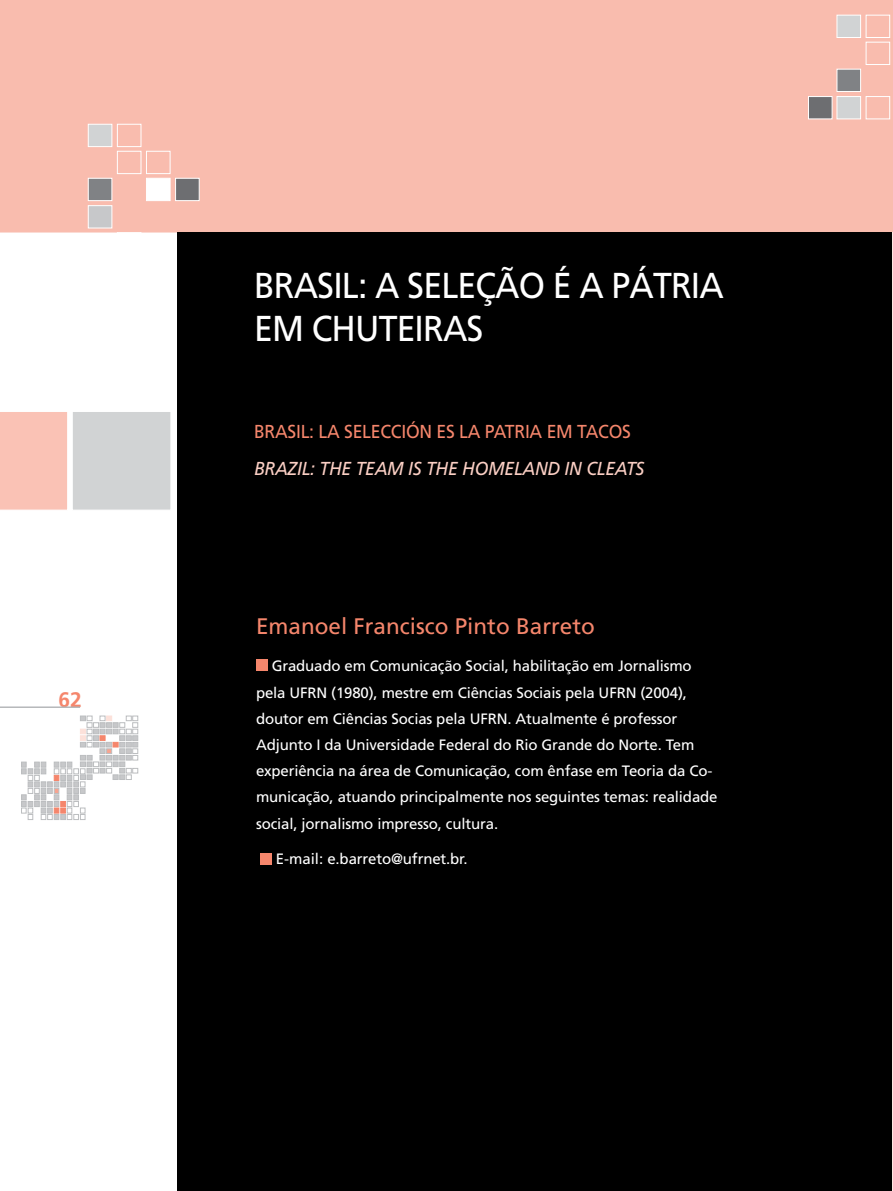
<style>
.page{position:relative;width:893px;height:1191px;background:#fff}
.page>*{position:absolute;margin:0;border:0;box-sizing:border-box;transform-origin:0 0}
.t1{font:36px/43.5px "Frutiger";letter-spacing:-.025em;color:#fff;scale:.94 1}
.t2{font:22.5px "Frutiger";color:#f5866c}
.t3{font:700 21px "Frutiger";color:#f5866c}
.t4{font:18.75px "Frutiger";letter-spacing:-.015em;color:#f5866c;scale:.94 1}
.t5{font:italic 18.75px "Frutiger";letter-spacing:-.015em;color:#fbcfc4;scale:.94 1}
.t6{font:15px/26.2px "Frutiger";letter-spacing:-.01em;color:#fff}
</style>
<div class="page">
<svg style="left:21px;top:716px;width:117px;height:103px"></svg>
<hr style="left:0;top:707px;width:80px;height:1px;background:#b1b4b6">
<div style="left:0;top:0;width:893px;height:232px;background:#f9bcae"></div>
<div style="left:88px;top:178px;width:24px;height:23px;background:#808285;border:1px solid #fff"></div>
<div style="left:146px;top:178px;width:24px;height:23px;background:#fff"></div>
<div style="left:175px;top:178px;width:24px;height:23px;background:#6d6e71;border:1px solid #fff"></div>
<div style="left:117px;top:151px;width:24px;height:23px;border:1px solid #fff"></div>
<div style="left:146px;top:151px;width:24px;height:23px;border:1px solid #fff"></div>
<div style="left:88px;top:124px;width:24px;height:23px;background:#d1d3d4;border:1px solid #fff"></div>
<div style="left:117px;top:124px;width:24px;height:23px;border:1px solid #fff"></div>
<div style="left:88px;top:205px;width:24px;height:23px;background:#c7c8ca;border:1px solid #fff"></div>
<div style="left:837px;top:69px;width:24px;height:23px;background:#808285;border:1px solid #fff"></div>
<div style="left:866px;top:42px;width:24px;height:23px;border:1px solid #fff"></div>
<div style="left:837px;top:15px;width:24px;height:23px;background:#d1d3d4;border:1px solid #fff"></div>
<div style="left:866px;top:15px;width:24px;height:23px;border:1px solid #fff"></div>
<div style="left:837px;top:96px;width:24px;height:23px;background:#d1d3d4;border:1px solid #fff"></div>
<div style="left:866px;top:96px;width:24px;height:23px;border:1px solid #fff"></div>
<div style="left:808px;top:96px;width:24px;height:23px;background:#6d6e71;border:1px solid #fff"></div>
<div style="left:177px;top:232px;width:716px;height:959px;background:#000"></div>
<hr style="left:892px;top:232px;width:1px;height:959px;background:#fde7e2">
<div style="left:72px;top:411px;width:99px;height:99px;background:#d1d3d4;border:1px solid #fff"></div>
<div style="left:0;top:412px;width:67px;height:98px;background:#fac2b5"></div>
<div style="left:256px;top:659px;width:12px;height:11px;background:#f5866c"></div>
<div style="left:260px;top:853px;width:12px;height:12px;background:#f5866c"></div>
<h3 class="t3" style="left:58px;top:687px;width:25px">62</h3>
<h1 class="t1" style="left:254px;top:263px;width:501px">BRASIL: A SELEÇÃO É A PÁTRIA<br>EM CHUTEIRAS</h1>
<p class="t4" style="left:254px;top:420px;width:403px">BRASIL: LA SELECCIÓN ES LA PATRIA EM TACOS</p>
<p class="t5" style="left:254px;top:457px;width:417px">BRAZIL: THE TEAM IS THE HOMELAND IN CLEATS</p>
<h2 class="t2" style="left:256px;top:612px;width:340px">Emanoel Francisco Pinto Barreto</h2>
<p class="t6" style="left:256px;top:653px;width:463px;text-indent:16px">Graduado em Comunicação Social, habilitação em Jornalismo pela UFRN (1980), mestre em Ciências Sociais pela UFRN (2004), doutor em Ciências Socias pela UFRN. Atualmente é professor Adjunto I da Universidade Federal do Rio Grande do Norte. Tem experiência na área de Comunicação, com ênfase em Teoria da Co&shy;municação, atuando principalmente nos seguintes temas: realidade social, jornalismo impresso, cultura.</p>
<p class="t6" style="left:276px;top:846px;width:194px">E-mail: e.barreto@ufrnet.br.</p>
</div>
